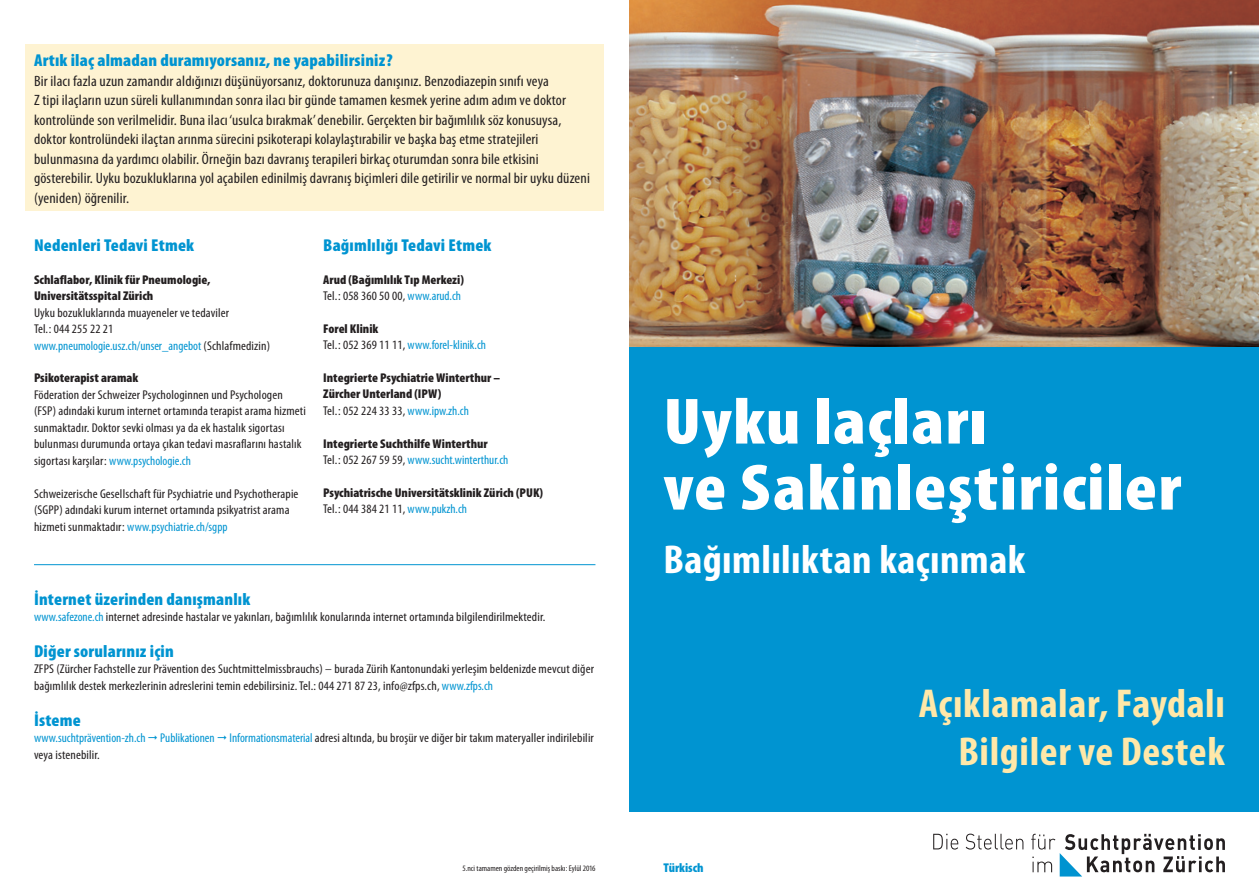
<style>
.page{position:relative;width:1259px;height:893px;background:#fff}
.page>*{position:absolute;margin:0;border:0;box-sizing:border-box;transform-origin:0 0}
.t1{font:900 condensed 66px/66px "Myriad Pro";letter-spacing:.02em;color:#fff;scale:1.1 1}
.t2{font:700 condensed 40.5px/48px "Myriad Pro";letter-spacing:.015em;color:#ffe8a9;text-align:right;scale:1.05 1}
.t3{font:700 condensed 40.5px "Myriad Pro";letter-spacing:.01em;color:#fff;scale:1.05 1}
.t4{font:900 condensed 17.25px "Myriad Pro";letter-spacing:.01em;color:#0094d1;scale:1.05 1}
.t5{font:condensed 15px/19.5px "Myriad Pro";letter-spacing:.01em;color:#231f20;scale:1.05 1}
.t6{font:condensed 12.75px/16.5px "Myriad Pro";letter-spacing:.01em;color:#231f20;scale:1.05 1}
.t7{font:900 condensed 12.75px/16.5px "Myriad Pro";color:#231f20;scale:1.05 1}
.t8{font:condensed 12.75px/16.5px "Myriad Pro";color:#0094d1}
.t9{font:900 condensed 12.75px "Myriad Pro";color:#0094d1;scale:1.05 1}
.t10{font:condensed 8.25px "Myriad Pro";color:#231f20;scale:1.05 1}
.s1{color:#0094d1}
.s2{font-weight:400}
.s3{font-weight:400;color:#0094d1}
.s4{font-weight:900;color:#231f20}
.s5{color:#231f20}
</style>
<div class="page">
<div style="left:26px;top:45px;width:578px;height:166px;background:#fef3d2"></div>
<hr style="left:34px;top:564px;width:561px;height:1px;background:#0094d1">
<div style="left:629px;top:347px;width:630px;height:465px;background:#0094d1"></div>
<svg style="left:933px;top:834px;width:25px;height:15px"></svg>
<svg style="left:965px;top:834px;width:58px;height:15px"></svg>
<svg style="left:1031px;top:834px;width:194px;height:42px"></svg>
<img style="left:629px;top:0;width:630px;height:347px">
<h3 class="t4" style="left:34px;top:51px;width:343px">Artık ilaç almadan duramıyorsanız, ne yapabilirsiniz?</h3>
<p class="t5" style="left:34px;top:71px;width:531px">Bir ilacı fazla uzun zamandır aldığınızı düşünüyorsanız, doktorunuza danışınız. Benzodiazepin sınıfı veya<br>Z tipi ilaçların uzun süreli kullanımından sonra ilacı bir günde tamamen kesmek yerine adım adım ve doktor kontrolünde son verilmelidir. Buna ilacı ‘usulca bırakmak’ denebilir. Gerçekten bir bağımlılık söz konusuysa, doktor kontrolündeki ilaçtan arınma sürecini psikoterapi kolaylaştırabilir ve başka baş etme stratejileri bulunmasına da yardımcı olabilir. Örneğin bazı davranış terapileri birkaç oturumdan sonra bile etkisini gösterebilir. Uyku bozukluklarına yol açabilen edinilmiş davranış biçimleri dile getirilir ve normal bir uyku düzeni (yeniden) öğrenilir.</p>
<h3 class="t4" style="left:34px;top:236px;width:154px">Nedenleri Tedavi Etmek</h3>
<p class="t7" style="left:34px;top:271px;width:170px">Schlaflabor, Klinik für Pneumologie,<br>Universitätsspital Zürich</p>
<p class="t6" style="left:34px;top:304px;width:226px">Uyku bozukluklarında muayeneler ve tedaviler<br>Tel.: 044 255 22 21 <span class="s1">www.pneumologie.usz.ch/unser_angebot</span> (Schlafmedizin)</p>
<p class="t7" style="left:34px;top:370px;width:101px">Psikoterapist aramak</p>
<p class="t6" style="left:34px;top:386px;width:260px">Föderation der Schweizer Psychologinnen und Psychologen (FSP) adındaki kurum internet ortamında terapist arama hizmeti sunmaktadır. Doktor sevki olması ya da ek hastalık sigortası bulunması durumunda ortaya çıkan tedavi masraflarını hastalık sigortası karşılar: <span class="s1">www.psychologie.ch</span></p>
<p class="t6" style="left:34px;top:486px;width:253px">Schweizerische Gesellschaft für Psychiatrie und Psychotherapie (SGPP) adındaki kurum internet ortamında psikyatrist arama hizmeti sunmaktadır: <span class="s1">www.psychiatrie.ch/sgpp</span></p>
<h3 class="t4" style="left:323px;top:236px;width:162px">Bağımlılığı Tedavi Etmek</h3>
<p class="t7" style="left:323px;top:271px;width:135px">Arud (Bağımlılık Tıp Merkezi)<br><span class="s2">Tel.: 058 360 50 00,</span> <span class="s3">www.arud.ch</span></p>
<p class="t8" style="left:323px;top:321px;width:164px"><span class="s4">Forel Klinik<br></span><span class="s5">Tel.: 052 369 11 11,</span> www.forel-klinik.ch</p>
<p class="t7" style="left:323px;top:370px;width:170px">Integrierte Psychiatrie Winterthur –<br>Zürcher Unterland (IPW)<br><span class="s2">Tel.: 052 224 33 33,</span> <span class="s3">www.ipw.zh.ch</span></p>
<p class="t7" style="left:323px;top:435px;width:178px">Integrierte Suchthilfe Winterthur<br><span class="s2">Tel.: 052 267 59 59,</span> <span class="s3">www.sucht.winterthur.ch</span></p>
<p class="t7" style="left:323px;top:484px;width:211px">Psychiatrische Universitätsklinik Zürich (PUK)<br><span class="s2">Tel.: 044 384 21 11,</span> <span class="s3">www.pukzh.ch</span></p>
<h3 class="t4" style="left:34px;top:589px;width:208px">İnternet üzerinden danışmanlık</h3>
<p class="t6" style="left:34px;top:609px;width:488px"><span class="s1">www.safezone.ch</span> internet adresinde hastalar ve yakınları, bağımlılık konularında internet ortamında bilgilendirilmektedir.</p>
<h3 class="t4" style="left:34px;top:642px;width:135px">Diğer sorularınız için</h3>
<p class="t6" style="left:34px;top:661px;width:535px">ZFPS (Zürcher Fachstelle zur Prävention des Suchtmittelmissbrauchs) – burada Zürih Kantonundaki yerleşim beldenizde mevcut diğer bağımlılık destek merkezlerinin adreslerini temin edebilirsiniz. Tel.: 044 271 87 23, info@zfps.ch, <span class="s1">www.zfps.ch</span></p>
<h3 class="t4" style="left:34px;top:710px;width:46px">İsteme</h3>
<p class="t6" style="left:34px;top:730px;width:535px"><span class="s1">www.suchtprävention-zh.ch Publikationen Informationsmaterial</span> adresi altında, bu broşür ve diğer bir takım materyaller indirilebilir veya istenebilir.</p>
<p class="t10" style="left:462px;top:864px;width:128px">5.nci tamamen gözden geçirilmiş baskı: Eylül 2016</p>
<h1 class="t1" style="left:663px;top:389px;width:472px">Uyku laçları<br>ve Sakinleştiriciler</h1>
<h2 class="t3" style="left:663px;top:537px;width:346px">Bağımlılıktan kaçınmak</h2>
<p class="t9" style="left:663px;top:860px;width:40px">Türkisch</p>
<h2 class="t2" style="left:918px;top:681px;width:293px">Açıklamalar, Faydalı<br>Bilgiler ve Destek</h2>
</div>
